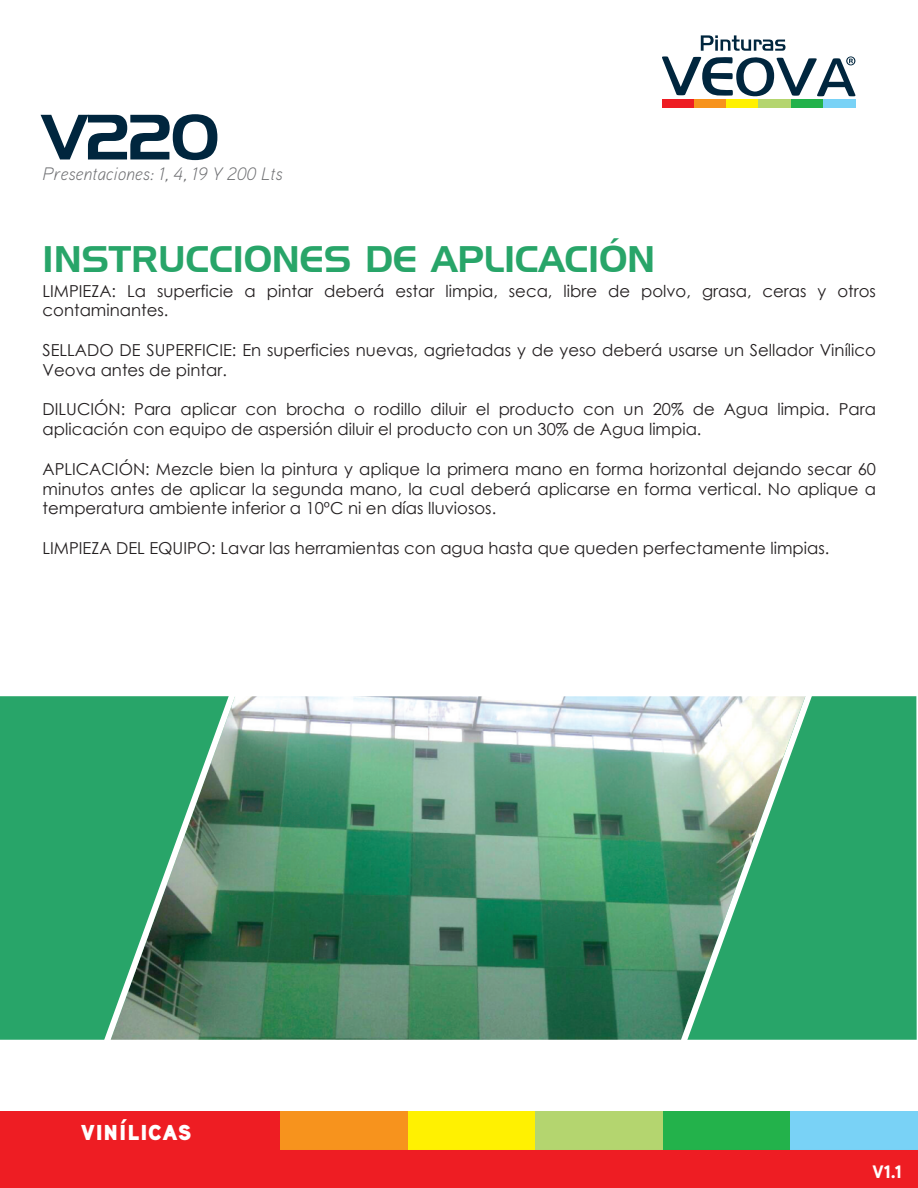
<style>
.page{position:relative;width:918px;height:1188px;background:#fff}
.page>*{position:absolute;margin:0;border:0;box-sizing:border-box;transform-origin:0 0}
.t1{font:62.25px "Handel Gothic BT";color:#00263e}
.t2{font:36px "Handel Gothic BT";color:#28a569}
.t3{font:28.5px "Aaux Pro Black SC";color:#fff}
.t4{font:italic 300 18px "Aaux Pro";color:#6c6d70}
.t5{font:900 18px "Aaux Pro";color:#fff}
.t6{font:16.5px/19.8px "Century Gothic";color:#231f20}
</style>
<div class="page">
<div style="left:662px;top:100px;width:32px;height:8px;background:#ee1d23"></div>
<div style="left:694px;top:100px;width:32px;height:8px;background:#f7931d"></div>
<div style="left:726px;top:100px;width:33px;height:8px;background:#fff101"></div>
<div style="left:759px;top:100px;width:32px;height:8px;background:#b4d56f"></div>
<div style="left:791px;top:100px;width:32px;height:8px;background:#23b24b"></div>
<div style="left:823px;top:100px;width:32px;height:8px;background:#79d2f6"></div>
<svg style="left:662px;top:35px;width:193px;height:62px"></svg>
<div style="left:0;top:1112px;width:281px;height:38px;background:#ee1d23"></div>
<div style="left:790px;top:1112px;width:128px;height:38px;background:#79d2f6"></div>
<div style="left:0;top:1150px;width:918px;height:38px;background:#ee1d23"></div>
<div style="left:0;top:696px;width:102px;height:344px;background:#28a569"></div>
<img style="left:106px;top:1111px;width:707px;height:58px">
<div style="left:814px;top:696px;width:103px;height:344px;background:#28a569"></div>
<img style="left:102px;top:696px;width:712px;height:344px">
<h1 class="t1" style="left:43px;top:100px;width:178px">V220</h1>
<p class="t4" style="left:43px;top:162px;width:242px">Presentaciones: 1, 4, 19 Y 200 Lts</p>
<h2 class="t2" style="left:43px;top:237px;width:614px">INSTRUCCIONES DE APLICACIÓN</h2>
<p class="t6" style="left:43px;top:281px;width:835px">LIMPIEZA: La superficie a pintar deberá estar limpia, seca, libre de polvo, grasa, ceras y otros contaminantes.</p>
<p class="t6" style="left:43px;top:340px;width:835px">SELLADO DE SUPERFICIE: En superficies nuevas, agrietadas y de yeso deberá usarse un Sellador Vinílico<br>Veova antes de pintar.</p>
<p class="t6" style="left:43px;top:399px;width:835px">DILUCIÓN: Para aplicar con brocha o rodillo diluir el producto con un 20% de Agua limpia. Para aplicación con equipo de aspersión diluir el producto con un 30% de Agua limpia.</p>
<p class="t6" style="left:43px;top:459px;width:835px;text-align:justify">APLICACIÓN: Mezcle bien la pintura y aplique la primera mano en forma horizontal dejando secar 60 minutos antes de aplicar la segunda mano, la cual deberá aplicarse en forma vertical. No aplique a temperatura ambiente inferior a 10ºC ni en días lluviosos.</p>
<p class="t6" style="left:43px;top:538px;width:788px">LIMPIEZA DEL EQUIPO: Lavar las herramientas con agua hasta que queden perfectamente limpias.</p>
<h3 class="t3" style="left:80px;top:1112px;width:113px">vinílicas</h3>
<p class="t5" style="left:873px;top:1160px;width:31px">V1.1</p>
</div>
